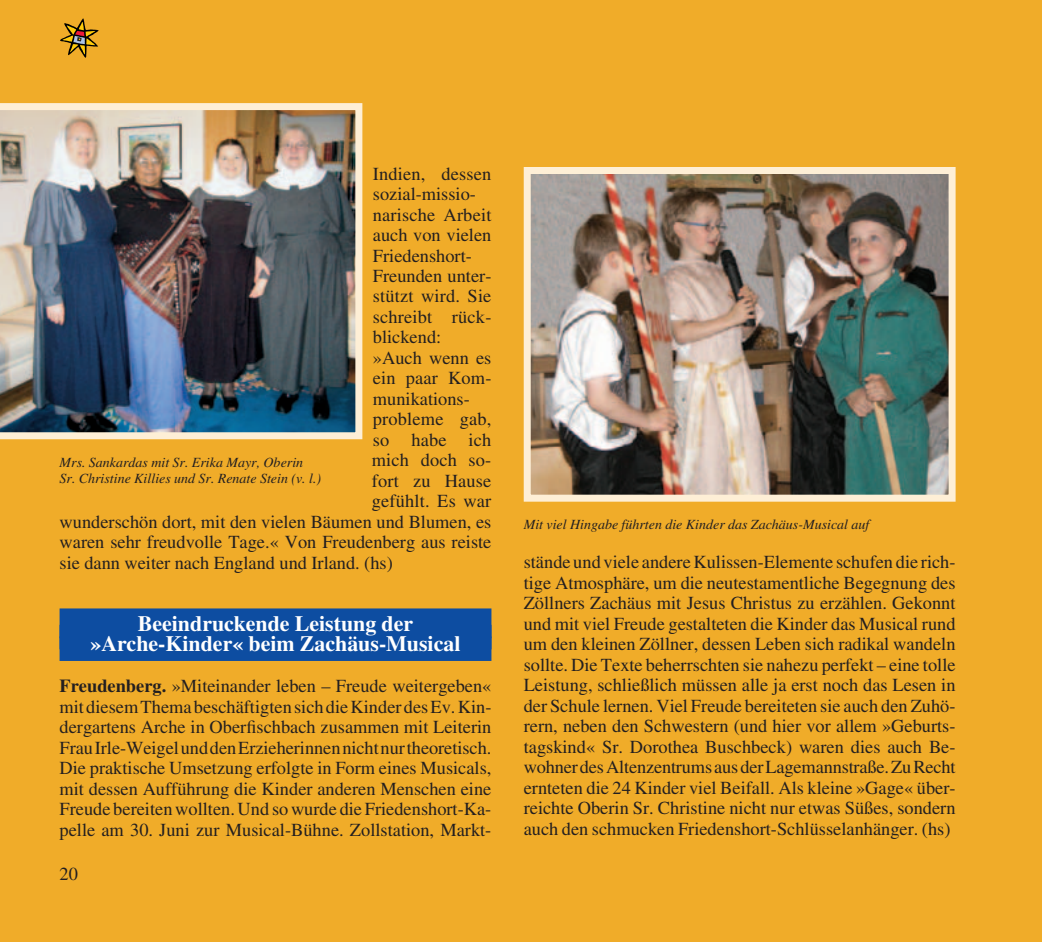
<style>
.page{position:relative;width:1042px;height:942px;background:#fff}
.page>*{position:absolute;margin:0;border:0;box-sizing:border-box;transform-origin:0 0}
.t1{font:700 21.88px/20.5px "Times";color:#fff;text-align:center}
.t2{font:18.38px/20.5px "Times";color:#231f20;text-align:justify}
.t3{font:italic 14px/15.8px "Times";color:#231f20}
.s1{font-weight:700}
</style>
<div class="page">
<div style="left:0;top:0;width:1041px;height:941px;background:#f0ac29"></div>
<svg style="left:60px;top:18px;width:39px;height:40px"></svg>
<div style="left:60px;top:608px;width:431px;height:30px;background:#0d4da1"></div>
<div style="left:60px;top:636px;width:431px;height:25px;background:#0d4da1"></div>
<img style="left:0;top:103px;width:362px;height:336px">
<img style="left:531px;top:175px;width:416px;height:318px">
<div style="left:523px;top:167px;width:432px;height:334px;border:7px solid #feefd6"></div>
<p class="t2" style="left:373px;top:165px;width:120px">Indien, dessen</p>
<p class="t2" style="left:373px;top:185px;width:105px">sozial-missio-</p>
<p class="t2" style="left:373px;top:206px;width:120px">narische Arbeit</p>
<p class="t2" style="left:373px;top:226px;width:120px">auch von vielen</p>
<p class="t2" style="left:373px;top:247px;width:100px">Friedenshort-</p>
<p class="t2" style="left:373px;top:267px;width:120px">Freunden unter-</p>
<p class="t2" style="left:373px;top:288px;width:120px">stützt wird. Sie</p>
<p class="t2" style="left:373px;top:308px;width:120px">schreibt rück-</p>
<p class="t2" style="left:373px;top:329px;width:70px">blickend:</p>
<p class="t2" style="left:373px;top:349px;width:120px">»Auch wenn es</p>
<p class="t2" style="left:373px;top:370px;width:120px">ein paar Kom-</p>
<p class="t2" style="left:373px;top:390px;width:98px">munikations-</p>
<p class="t2" style="left:373px;top:411px;width:120px">probleme gab,</p>
<p class="t2" style="left:373px;top:431px;width:120px">so habe ich</p>
<p class="t2" style="left:371px;top:451px;width:121px">mich doch so-</p>
<p class="t2" style="left:371px;top:472px;width:121px">fort zu Hause</p>
<p class="t2" style="left:371px;top:492px;width:121px">gefühlt. Es war</p>
<p class="t2" style="left:60px;top:513px;width:433px">wunderschön dort, mit den vielen Bäumen und Blumen, es</p>
<p class="t2" style="left:60px;top:533px;width:433px">waren sehr freudvolle Tage.« Von Freudenberg aus reiste</p>
<p class="t2" style="left:60px;top:554px;width:335px">sie dann weiter nach England und Irland. (hs)</p>
<p class="t3" style="left:60px;top:456px;width:263px">Mrs. Sankardas mit Sr. Erika Mayr, Oberin<br>Sr. Christine Killies und Sr. Renate Stein (v. l.)</p>
<p class="t1" style="left:91px;top:615px;width:371px">Beeindruckende Leistung der »Arche-Kinder« beim Zachäus-Musical</p>
<p class="t2" style="left:60px;top:677px;width:433px"><span class="s1">Freudenberg.</span> »Miteinander leben – Freude weitergeben« mit diesem Thema beschäftigten sich die Kinder des Ev. Kin&shy;dergartens Arche in Oberfischbach zusammen mit Leiterin Frau Irle-Weigel und den Erzieherinnen nicht nur theoretisch.<br>Die praktische Umsetzung erfolgte in Form eines Musicals, mit dessen Aufführung die Kinder anderen Menschen eine Freude bereiten wollten. Und so wurde die Friedenshort-Ka&shy;pelle am 30. Juni zur Musical-Bühne. Zollstation, Markt-</p>
<p class="t2" style="left:60px;top:865px;width:20px">20</p>
<p class="t3" style="left:523px;top:517px;width:347px">Mit viel Hingabe führten die Kinder das Zachäus-Musical auf</p>
<p class="t2" style="left:523px;top:553px;width:433px">stände und viele andere Kulissen-Elemente schufen die rich&shy;tige Atmosphäre, um die neutestamentliche Begegnung des Zöllners Zachäus mit Jesus Christus zu erzählen. Gekonnt und mit viel Freude gestalteten die Kinder das Musical rund um den kleinen Zöllner, dessen Leben sich radikal wandeln sollte. Die Texte beherrschten sie nahezu perfekt – eine tolle Leistung, schließlich müssen alle ja erst noch das Lesen in der Schule lernen. Viel Freude bereiteten sie auch den Zuhö&shy;rern, neben den Schwestern (und hier vor allem »Geburts&shy;tagskind« Sr. Dorothea Buschbeck) waren dies auch Be&shy;wohner des Altenzentrums aus der Lagemannstraße. Zu Recht ernteten die 24 Kinder viel Beifall. Als kleine »Gage« über&shy;reichte Oberin Sr. Christine nicht nur etwas Süßes, sondern auch den schmucken Friedenshort-Schlüsselanhänger. (hs)</p>
</div>
